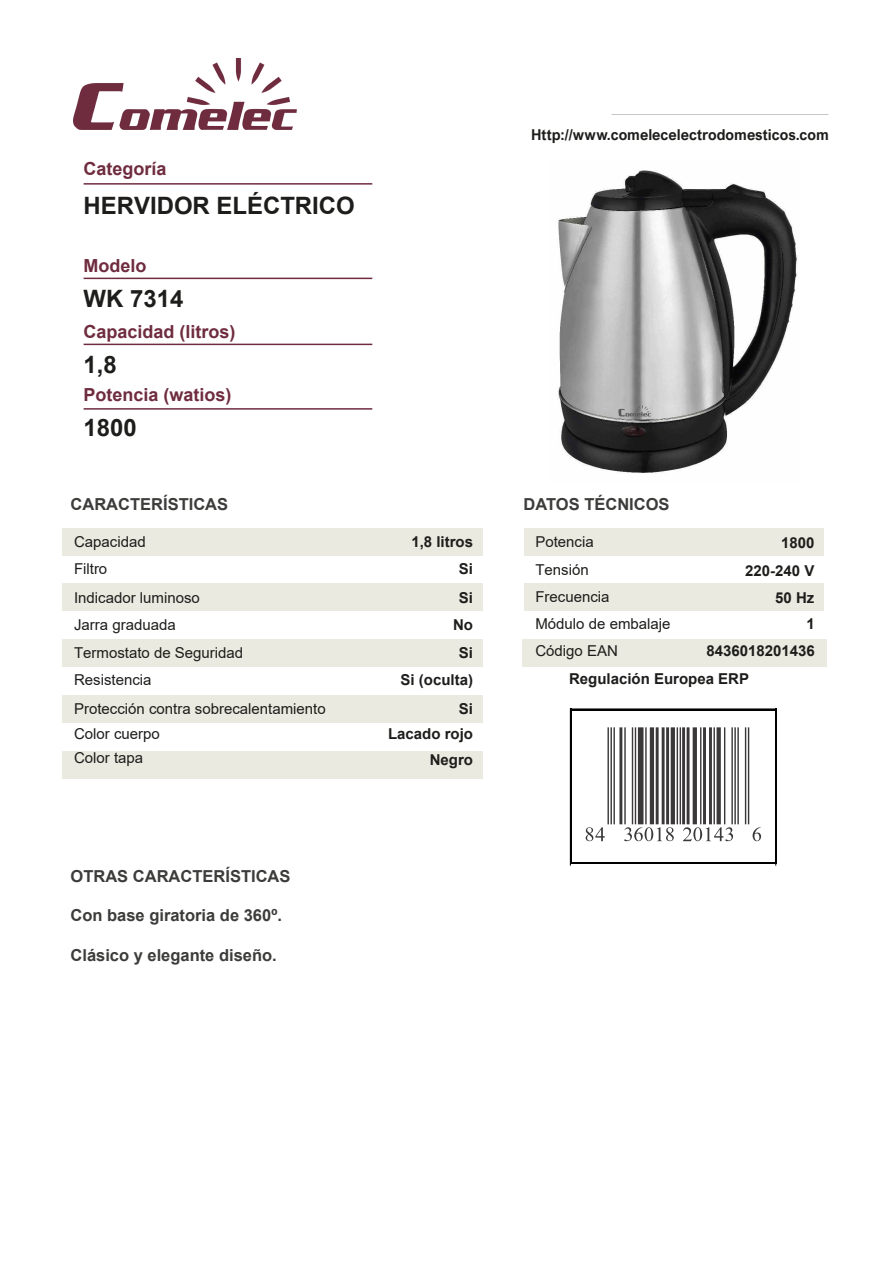
<style>
.page{position:relative;width:893px;height:1263px;background:#fff}
.page>*{position:absolute;margin:0;border:0;box-sizing:border-box;transform-origin:0 0}
.t1{font:700 23.85px "Arial";color:#1d1d1b}
.t2{font:700 18px "Arial";color:#6f2c3f}
.t3{font:700 16.5px "Arial";color:#3c3c3b}
.t4{font:15px/24px "Arial";color:#1d1d1b}
.t5{font:700 15px/25.5px "Arial";color:#1d1d1b;text-align:right}
.t6{font:700 15px "Arial Nova";color:#1d1d1b}
</style>
<div class="page">
<div style="left:63px;top:528px;width:420px;height:28px;background:#eaeae0"></div>
<div style="left:63px;top:583px;width:420px;height:28px;background:#eaeae0"></div>
<div style="left:63px;top:639px;width:420px;height:28px;background:#eaeae0"></div>
<div style="left:63px;top:695px;width:420px;height:28px;background:#eaeae0"></div>
<div style="left:522px;top:639px;width:305px;height:28px;background:#eaeae0"></div>
<div style="left:63px;top:751px;width:420px;height:28px;background:#eaeae0"></div>
<img style="left:73px;top:58px;width:223px;height:72px">
<hr style="left:84px;top:183px;width:288px;height:2px;background:#6f2c3f">
<hr style="left:84px;top:278px;width:288px;height:1px;background:#6f2c3f">
<hr style="left:84px;top:344px;width:288px;height:1px;background:#6f2c3f">
<hr style="left:84px;top:408px;width:288px;height:2px;background:#6f2c3f">
<div style="left:524px;top:528px;width:299px;height:28px;background:#eaeae0"></div>
<div style="left:524px;top:583px;width:299px;height:28px;background:#eaeae0"></div>
<hr style="left:570px;top:709px;width:1px;height:156px;background:#000">
<hr style="left:775px;top:709px;width:1px;height:156px;background:#000">
<hr style="left:776px;top:709px;width:1px;height:155px;background:#000">
<hr style="left:570px;top:709px;width:207px;height:1px;background:#000">
<hr style="left:570px;top:862px;width:207px;height:1px;background:#000">
<hr style="left:570px;top:863px;width:207px;height:1px;background:#000">
<img style="left:557px;top:170px;width:241px;height:303px">
<p class="t2" style="left:84px;top:156px;width:85px">Categoría</p>
<h1 class="t1" style="left:84px;top:189px;width:273px">HERVIDOR ELÉCTRICO</h1>
<p class="t2" style="left:84px;top:253px;width:65px">Modelo</p>
<h1 class="t1" style="left:84px;top:282px;width:101px">WK 7314</h1>
<p class="t2" style="left:84px;top:319px;width:154px">Capacidad (litros)</p>
<h1 class="t1" style="left:84px;top:348px;width:35px">1,8</h1>
<p class="t2" style="left:84px;top:382px;width:150px">Potencia (watios)</p>
<h1 class="t1" style="left:84px;top:411px;width:55px">1800</h1>
<p class="t3" style="left:70px;top:492px;width:159px">CARACTERÍSTICAS</p>
<p class="t4" style="left:74px;top:530px;width:73px">Capacidad</p>
<p class="t5" style="left:411px;top:529px;width:63px">1,8 litros</p>
<p class="t4" style="left:74px;top:557px;width:35px">Filtro</p>
<p class="t5" style="left:459px;top:556px;width:16px">Si</p>
<p class="t4" style="left:74px;top:585px;width:127px">Indicador luminoso</p>
<p class="t5" style="left:459px;top:585px;width:16px">Si</p>
<p class="t4" style="left:74px;top:612px;width:103px">Jarra graduada</p>
<p class="t5" style="left:453px;top:612px;width:21px">No</p>
<p class="t4" style="left:74px;top:641px;width:171px">Termostato de Seguridad</p>
<p class="t5" style="left:459px;top:640px;width:16px">Si</p>
<p class="t4" style="left:74px;top:668px;width:79px">Resistencia</p>
<p class="t5" style="left:400px;top:667px;width:74px">Si (oculta)</p>
<p class="t4" style="left:74px;top:696px;width:253px">Protección contra sobrecalentamiento</p>
<p class="t5" style="left:459px;top:696px;width:16px">Si</p>
<p class="t4" style="left:74px;top:722px;width:87px">Color cuerpo<br>Color tapa</p>
<p class="t5" style="left:388px;top:721px;width:87px">Lacado rojo<br>Negro</p>
<p class="t3" style="left:70px;top:864px;width:221px">OTRAS CARACTERÍSTICAS</p>
<p class="t3" style="left:70px;top:904px;width:213px">Con base giratoria de 360º.</p>
<p class="t3" style="left:70px;top:943px;width:208px">Clásico y elegante diseño.</p>
<p class="t6" style="left:531px;top:126px;width:299px">Http://www.comelecelectrodomesticos.com</p>
<p class="t3" style="left:524px;top:492px;width:148px">DATOS TÉCNICOS</p>
<p class="t4" style="left:535px;top:527px;width:60px;line-height:28.5px">Potencia<br>Tensión</p>
<p class="t4" style="left:535px;top:585px;width:76px">Frecuencia</p>
<p class="t5" style="left:745px;top:528px;width:71px;line-height:28.5px">1800<br>220-240 V</p>
<p class="t5" style="left:775px;top:585px;width:41px">50 Hz</p>
<p class="t4" style="left:535px;top:612px;width:137px">Módulo de embalaje</p>
<p class="t5" style="left:807px;top:611px;width:10px">1</p>
<p class="t4" style="left:535px;top:639px;width:84px">Código EAN</p>
<p class="t5" style="left:706px;top:638px;width:110px">8436018201436</p>
<p class="t5" style="left:569px;top:666px;width:182px">Regulación Europea ERP</p>
</div>
